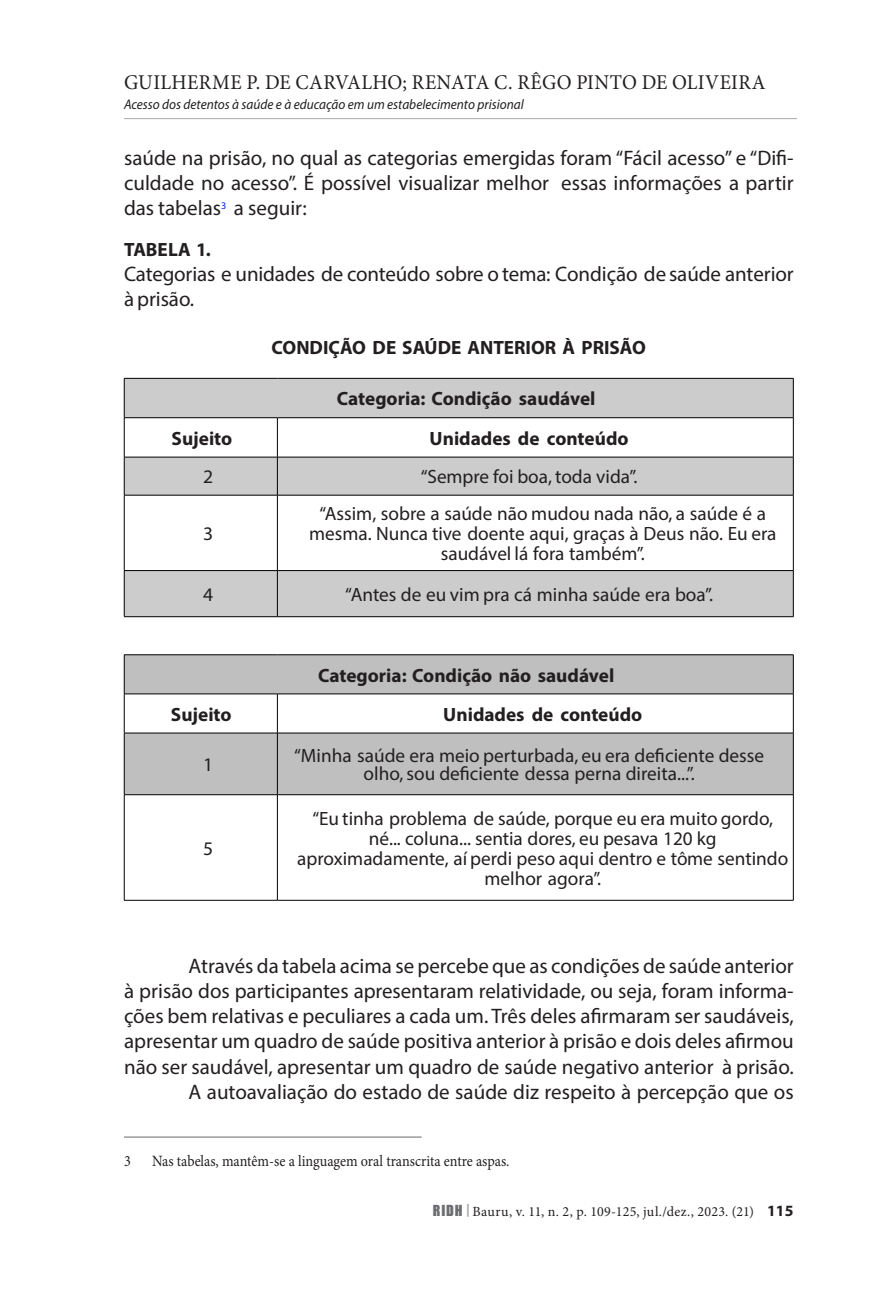
<style>
.page{position:relative;width:893px;height:1290px;background:#fff}
.page>*{position:absolute;margin:0;border:0;box-sizing:border-box;transform-origin:0 0}
.Texto_Corrido{font:21px/25.2px "Myriad Pro";color:#231f20;text-align:justify}
.Ref_e_Textos_Resumos{font:21px/25.2px "Myriad Pro";letter-spacing:-.01em;color:#231f20}
.t1{font:21px "Minion Pro";letter-spacing:.015em;color:#231f20;scale:.95 1}
.Table_Paragraph{font:19.25px/19.8px "Myriad Pro";color:#231f20;text-align:center}
.Table_Paragraph-2{font:700 19.25px "Myriad Pro";color:#231f20}
.Título_1{font:700 19.25px "Myriad Pro";letter-spacing:.005em;color:#231f20}
.Nota_de_Rodapé{font:15.75px "Minion Pro";color:#231f20;scale:.9 1}
.t2{font:italic 14px "Myriad Pro";color:#231f20;scale:.95 1}
.t3{font:14px "Minion Pro";letter-spacing:.02em;color:#231f20}
.s1{font-family:"Impact";color:#6c6d70}
.s2{font-family:"Impact";color:#a8a9ad}
.s3{font-family:"Myriad Pro";font-weight:700;font-size:15.75px}
</style>
<div class="page">
<hr style="left:124px;top:118px;width:673px;height:1px;background:#a8a9ad">
<svg style="left:125px;top:379px;width:668px;height:237px;fill:#ccc"></svg>
<div style="left:125px;top:655px;width:668px;height:38px;background:#bfbfbf"></div>
<svg style="left:125px;top:694px;width:668px;height:206px"></svg>
<hr style="left:277px;top:418px;width:1px;height:39px;background:#000">
<hr style="left:277px;top:457px;width:1px;height:38px;background:#000">
<hr style="left:277px;top:495px;width:1px;height:75px;background:#000">
<hr style="left:277px;top:571px;width:1px;height:45px;background:#000">
<hr style="left:124px;top:654px;width:153px;height:1px;background:#000">
<hr style="left:124px;top:655px;width:1px;height:39px;background:#000">
<hr style="left:277px;top:654px;width:516px;height:1px;background:#000">
<hr style="left:793px;top:655px;width:1px;height:39px;background:#000">
<hr style="left:124px;top:693px;width:153px;height:1px;background:#000">
<hr style="left:124px;top:694px;width:1px;height:39px;background:#000">
<hr style="left:277px;top:693px;width:516px;height:1px;background:#000">
<hr style="left:277px;top:694px;width:1px;height:39px;background:#000">
<hr style="left:793px;top:694px;width:1px;height:39px;background:#000">
<hr style="left:124px;top:733px;width:153px;height:1px;background:#000">
<hr style="left:124px;top:733px;width:1px;height:61px;background:#000">
<hr style="left:277px;top:733px;width:516px;height:1px;background:#000">
<hr style="left:277px;top:733px;width:1px;height:61px;background:#000">
<hr style="left:793px;top:733px;width:1px;height:61px;background:#000">
<hr style="left:124px;top:794px;width:153px;height:1px;background:#000">
<hr style="left:124px;top:795px;width:1px;height:105px;background:#000">
<hr style="left:277px;top:794px;width:516px;height:1px;background:#000">
<hr style="left:277px;top:795px;width:1px;height:105px;background:#000">
<hr style="left:793px;top:795px;width:1px;height:105px;background:#000">
<hr style="left:124px;top:900px;width:153px;height:1px;background:#000">
<hr style="left:277px;top:900px;width:516px;height:1px;background:#000">
<hr style="left:124px;top:378px;width:153px;height:1px;background:#000">
<hr style="left:124px;top:378px;width:1px;height:39px;background:#000">
<hr style="left:277px;top:378px;width:516px;height:1px;background:#000">
<hr style="left:793px;top:378px;width:1px;height:39px;background:#000">
<hr style="left:124px;top:417px;width:153px;height:1px;background:#000">
<hr style="left:124px;top:418px;width:1px;height:39px;background:#000">
<hr style="left:277px;top:417px;width:516px;height:1px;background:#000">
<hr style="left:793px;top:418px;width:1px;height:39px;background:#000">
<hr style="left:124px;top:457px;width:153px;height:1px;background:#000">
<hr style="left:124px;top:457px;width:1px;height:38px;background:#000">
<hr style="left:277px;top:457px;width:516px;height:1px;background:#000">
<hr style="left:793px;top:457px;width:1px;height:38px;background:#000">
<hr style="left:124px;top:495px;width:153px;height:1px;background:#000">
<hr style="left:124px;top:495px;width:1px;height:75px;background:#000">
<hr style="left:277px;top:495px;width:516px;height:1px;background:#000">
<hr style="left:793px;top:495px;width:1px;height:75px;background:#000">
<hr style="left:124px;top:570px;width:153px;height:1px;background:#000">
<hr style="left:124px;top:571px;width:1px;height:45px;background:#000">
<hr style="left:277px;top:570px;width:516px;height:1px;background:#000">
<hr style="left:793px;top:571px;width:1px;height:45px;background:#000">
<hr style="left:124px;top:616px;width:153px;height:1px;background:#000">
<hr style="left:277px;top:616px;width:516px;height:1px;background:#000">
<hr style="left:124px;top:1136px;width:298px;height:2px;background:#a8a9ad">
<p class="t1" style="left:124px;top:69px;width:677px">GUILHERME P. DE CARVALHO; RENATA C. RÊGO PINTO DE OLIVEIRA</p>
<p class="t2" style="left:124px;top:95px;width:422px">Acesso dos detentos à saúde e à educação em um estabelecimento prisional</p>
<p class="Texto_Corrido" style="left:124px;top:145px;width:671px">saúde na prisão, no qual as categorias emergidas foram “Fácil acesso” e “Difi&shy;culdade no acesso”. É possível visualizar melhor essas informações a partir das tabelas<sup>3</sup> a seguir:</p>
<p class="Título_1" style="left:124px;top:237px;width:88px">TABELA 1.</p>
<p class="Ref_e_Textos_Resumos" style="left:124px;top:261px;width:671px">Categorias e unidades de conteúdo sobre o tema: Condição de saúde anterior à prisão.</p>
<p class="Table_Paragraph-2" style="left:272px;top:335px;width:376px">CONDIÇÃO DE SAÚDE ANTERIOR À PRISÃO</p>
<p class="Table_Paragraph-2" style="left:337px;top:386px;width:260px">Categoria: Condição saudável</p>
<p class="Table_Paragraph-2" style="left:172px;top:426px;width:62px">Sujeito</p>
<p class="Table_Paragraph-2" style="left:430px;top:426px;width:200px">Unidades de conteúdo</p>
<p class="Table_Paragraph" style="left:203px;top:467px;width:12px">2</p>
<p class="Table_Paragraph" style="left:421px;top:467px;width:218px">“Sempre foi boa, toda vida”.</p>
<p class="Table_Paragraph" style="left:203px;top:523px;width:12px">3</p>
<p class="Table_Paragraph" style="left:309px;top:503px;width:469px">“Assim, sobre a saúde não mudou nada não, a saúde é a mesma. Nunca tive doente aqui, graças à Deus não. Eu era saudável lá fora também”.</p>
<p class="Table_Paragraph" style="left:203px;top:584px;width:12px">4</p>
<p class="Table_Paragraph" style="left:345px;top:584px;width:369px">“Antes de eu vim pra cá minha saúde era boa”.</p>
<p class="Table_Paragraph-2" style="left:318px;top:662px;width:298px">Categoria: Condição não saudável</p>
<p class="Table_Paragraph-2" style="left:171px;top:702px;width:62px">Sujeito</p>
<p class="Table_Paragraph-2" style="left:443px;top:702px;width:200px">Unidades de conteúdo</p>
<p class="Table_Paragraph" style="left:203px;top:754px;width:12px">1</p>
<p class="Table_Paragraph" style="left:294px;top:746px;width:471px;line-height:18.6px">“Minha saúde era meio perturbada, eu era deficiente desse olho, sou deficiente dessa perna direita...”.</p>
<p class="Table_Paragraph" style="left:203px;top:838px;width:12px">5</p>
<p class="Table_Paragraph" style="left:312px;top:808px;width:462px">“Eu tinha problema de saúde, porque eu era muito gordo,</p>
<p class="Table_Paragraph" style="left:297px;top:828px;width:493px">né... coluna... sentia dores, eu pesava 120 kg aproximadamente, aí perdi peso aqui dentro e tô me sentindo melhor agora”.</p>
<p class="Texto_Corrido" style="left:124px;top:953px;width:671px;text-indent:64px">Através da tabela acima se percebe que as condições de saúde anterior à prisão dos participantes apresentaram relatividade, ou seja, foram informa&shy;ções bem relativas e peculiares a cada um. Três deles afirmaram ser saudáveis, apresentar um quadro de saúde positiva anterior à prisão e dois deles afirmou não ser saudável, apresentar um quadro de saúde negativo anterior à prisão.</p>
<p class="Texto_Corrido" style="left:189px;top:1079px;width:607px">A autoavaliação do estado de saúde diz respeito à percepção que os</p>
<p class="Nota_de_Rodapé" style="left:124px;top:1150px;width:9px">3</p>
<p class="Nota_de_Rodapé" style="left:152px;top:1150px;width:399px">Nas tabelas, mantêm-se a linguagem oral transcrita entre aspas.</p>
<p class="t3" style="left:433px;top:1201px;width:362px"><span class="s1">RIDH</span> <span class="s2">|</span> Bauru, v. 11, n. 2, p. 109-125, jul./dez., 2023. (21) <span class="s3">115</span></p>
</div>
